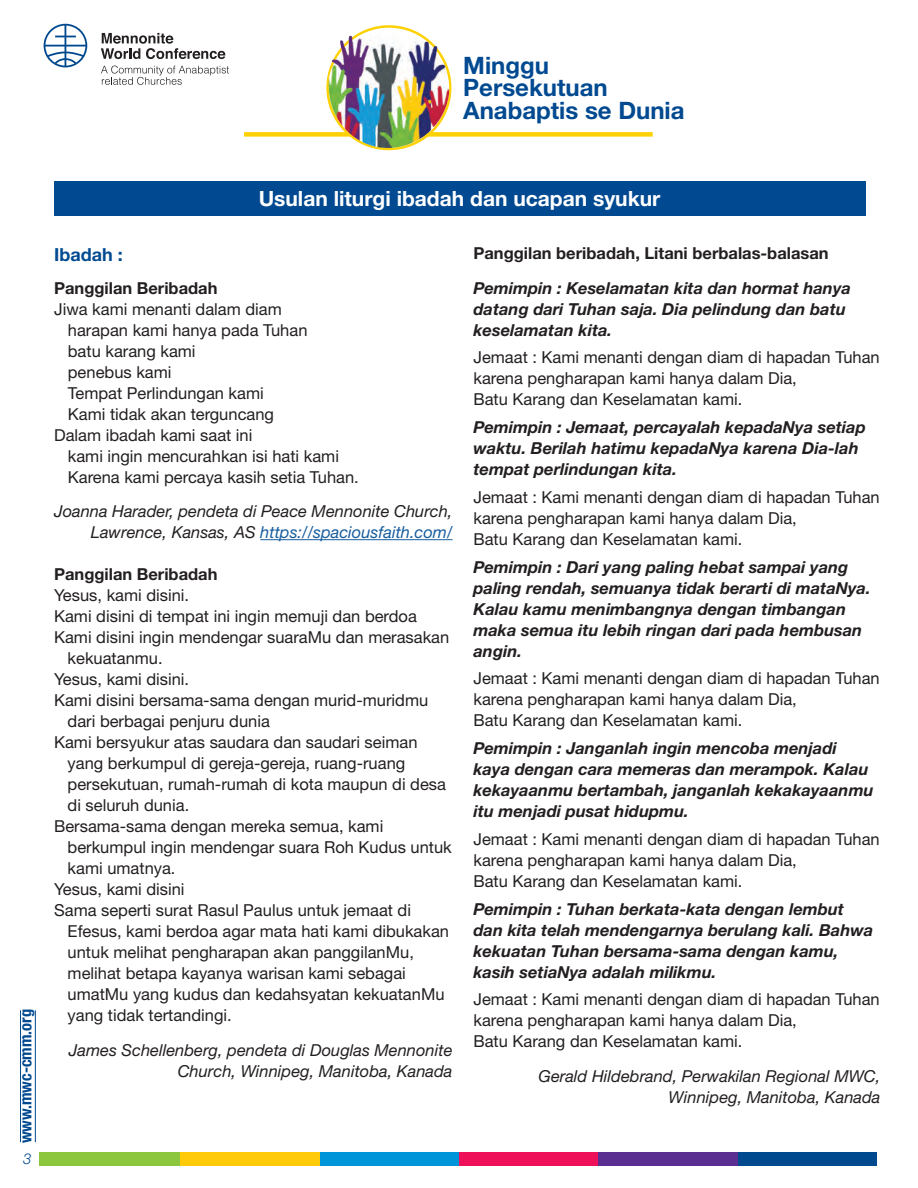
<style>
.page{position:relative;width:918px;height:1188px;background:#fff}
.page>*{position:absolute;margin:0;border:0;box-sizing:border-box;transform-origin:0 0}
.t1{font:700 24px/22.5px "Helvetica Neue";color:#014a91}
.t2{font:700 21px "Helvetica Neue";color:#fff}
.t3{font:700 18px "Helvetica Neue";color:#014a91}
.t4{font:16.5px/21px "Helvetica Neue LT Std";color:#231f20}
.t5{font:italic 700 16.5px/21px "Helvetica Neue LT Std";color:#231f20}
.t6{font:italic 16.5px/21px "Helvetica Neue LT Std";color:#231f20;text-align:right}
.t7{font:700 16.5px "Helvetica Neue";color:#231f20}
.t8{font:700 condensed 16.5px "Helvetica Neue LT Std";color:#014a91}
.t9{font:italic 300 15px "Helvetica Neue LT Std";color:#014a91}
.s1{color:#175d9e}
</style>
<div class="page">
<div style="left:244px;top:132px;width:409px;height:5px;background:#fed105"></div>
<img style="left:325px;top:28px;width:125px;height:121px">
<div style="left:736px;top:1153px;width:141px;height:13px;background:#01498e"></div>
<div style="left:597px;top:1153px;width:141px;height:13px;background:#5b2e91"></div>
<div style="left:458px;top:1153px;width:140px;height:13px;background:#ee1059"></div>
<div style="left:318px;top:1153px;width:141px;height:13px;background:#0095d9"></div>
<div style="left:179px;top:1153px;width:140px;height:13px;background:#feca0a"></div>
<div style="left:39px;top:1153px;width:141px;height:13px;background:#8bc63e"></div>
<svg style="left:101px;top:33px;width:124px;height:26px"></svg>
<svg style="left:101px;top:66px;width:128px;height:19px"></svg>
<svg style="left:44px;top:24px;width:43px;height:43px"></svg>
<hr style="left:20px;top:1010px;width:1px;height:132px;background:#014a91">
<hr style="left:35px;top:1010px;width:1px;height:132px;background:#014a91">
<div style="left:54px;top:181px;width:811px;height:35px;background:#014a91"></div>
<hr style="left:260px;top:539px;width:193px;height:1px;background:#175d9e">
<h1 class="t1" style="left:463px;top:53px;width:223px">Minggu<br>Persekutuan<br>Anabaptis se Dunia</h1>
<p class="t8" style="left:16px;top:1143px;width:136px;rotate:-90deg">www.mwc-cmm.org</p>
<p class="t9" style="left:23px;top:1150px;width:10px">3</p>
<p class="t2" style="left:259px;top:185px;width:403px">Usulan liturgi ibadah dan ucapan syukur</p>
<p class="t7" style="left:473px;top:243px;width:357px">Panggilan beribadah, Litani berbalas-balasan</p>
<p class="t5" style="left:473px;top:277px;width:379px">Pemimpin : Keselamatan kita dan hormat hanya datang dari Tuhan saja. Dia pelindung dan batu keselamatan kita.</p>
<p class="t4" style="left:473px;top:347px;width:408px">Jemaat : Kami menanti dengan diam di hapadan Tuhan karena pengharapan kami hanya dalam Dia,<br>Batu Karang dan Keselamatan kami.</p>
<p class="t5" style="left:473px;top:416px;width:394px">Pemimpin : Jemaat, percayalah kepadaNya setiap waktu. Berilah hatimu kepadaNya karena Dia-lah tempat perlindungan kita.</p>
<p class="t4" style="left:473px;top:486px;width:408px">Jemaat : Kami menanti dengan diam di hapadan Tuhan karena pengharapan kami hanya dalam Dia,<br>Batu Karang dan Keselamatan kami.</p>
<p class="t5" style="left:473px;top:556px;width:399px">Pemimpin : Dari yang paling hebat sampai yang paling rendah, semuanya tidak berarti di mataNya.<br>Kalau kamu menimbangnya dengan timbangan maka semua itu lebih ringan dari pada hembusan angin.</p>
<p class="t4" style="left:473px;top:668px;width:408px">Jemaat : Kami menanti dengan diam di hapadan Tuhan karena pengharapan kami hanya dalam Dia,<br>Batu Karang dan Keselamatan kami.</p>
<p class="t5" style="left:473px;top:737px;width:402px">Pemimpin : Janganlah ingin mencoba menjadi kaya dengan cara memeras dan merampok. Kalau kekayaanmu bertambah, janganlah kekakayaanmu itu menjadi pusat hidupmu.</p>
<p class="t4" style="left:473px;top:828px;width:408px">Jemaat : Kami menanti dengan diam di hapadan Tuhan karena pengharapan kami hanya dalam Dia,<br>Batu Karang dan Keselamatan kami.</p>
<p class="t5" style="left:473px;top:898px;width:401px">Pemimpin : Tuhan berkata-kata dengan lembut dan kita telah mendengarnya berulang kali. Bahwa kekuatan Tuhan bersama-sama dengan kamu, kasih setiaNya adalah milikmu.</p>
<p class="t4" style="left:473px;top:989px;width:408px">Jemaat : Kami menanti dengan diam di hapadan Tuhan karena pengharapan kami hanya dalam Dia,<br>Batu Karang dan Keselamatan kami.</p>
<p class="t6" style="left:539px;top:1065px;width:343px">Gerald Hildebrand, Perwakilan Regional MWC,<br>Winnipeg, Manitoba, Kanada</p>
<p class="t3" style="left:54px;top:243px;width:70px">Ibadah :</p>
<p class="t7" style="left:54px;top:277px;width:165px">Panggilan Beribadah</p>
<p class="t4" style="left:54px;top:298px;width:229px">Jiwa kami menanti dalam diam</p>
<p class="t4" style="left:68px;top:319px;width:241px">harapan kami hanya pada Tuhan</p>
<p class="t4" style="left:68px;top:340px;width:129px">batu karang kami</p>
<p class="t4" style="left:68px;top:361px;width:105px">penebus kami</p>
<p class="t4" style="left:68px;top:382px;width:197px">Tempat Perlindungan kami</p>
<p class="t4" style="left:68px;top:403px;width:208px">Kami tidak akan terguncang</p>
<p class="t4" style="left:54px;top:424px;width:200px">Dalam ibadah kami saat ini</p>
<p class="t4" style="left:68px;top:445px;width:273px">kami ingin mencurahkan isi hati kami</p>
<p class="t4" style="left:68px;top:466px;width:292px">Karena kami percaya kasih setia Tuhan.</p>
<p class="t6" style="left:54px;top:500px;width:400px">Joanna Harader, pendeta di Peace Mennonite Church,<br>Lawrence, Kansas, AS <span class="s1">https://spaciousfaith.com/</span></p>
<p class="t7" style="left:54px;top:564px;width:165px">Panggilan Beribadah</p>
<p class="t4" style="left:54px;top:585px;width:137px">Yesus, kami disini.</p>
<p class="t4" style="left:54px;top:606px;width:364px">Kami disini di tempat ini ingin memuji dan berdoa</p>
<p class="t4" style="left:54px;top:627px;width:397px">Kami disini ingin mendengar suaraMu dan merasakan</p>
<p class="t4" style="left:68px;top:648px;width:97px">kekuatanmu.</p>
<p class="t4" style="left:54px;top:669px;width:137px">Yesus, kami disini.</p>
<p class="t4" style="left:54px;top:690px;width:376px">Kami disini bersama-sama dengan murid-muridmu</p>
<p class="t4" style="left:68px;top:711px;width:204px">dari berbagai penjuru dunia</p>
<p class="t4" style="left:54px;top:732px;width:365px">Kami bersyukur atas saudara dan saudari seiman</p>
<p class="t4" style="left:68px;top:753px;width:339px">yang berkumpul di gereja-gereja, ruang-ruang</p>
<p class="t4" style="left:68px;top:774px;width:380px">persekutuan, rumah-rumah di kota maupun di desa</p>
<p class="t4" style="left:68px;top:795px;width:123px">di seluruh dunia.</p>
<p class="t4" style="left:54px;top:816px;width:331px">Bersama-sama dengan mereka semua, kami</p>
<p class="t4" style="left:68px;top:837px;width:386px">berkumpul ingin mendengar suara Roh Kudus untuk</p>
<p class="t4" style="left:68px;top:858px;width:109px">kami umatnya.</p>
<p class="t4" style="left:54px;top:879px;width:132px">Yesus, kami disini</p>
<p class="t4" style="left:54px;top:900px;width:358px">Sama seperti surat Rasul Paulus untuk jemaat di</p>
<p class="t4" style="left:68px;top:921px;width:383px">Efesus, kami berdoa agar mata hati kami dibukakan</p>
<p class="t4" style="left:68px;top:942px;width:348px">untuk melihat pengharapan akan panggilanMu,</p>
<p class="t4" style="left:68px;top:963px;width:340px">melihat betapa kayanya warisan kami sebagai</p>
<p class="t4" style="left:68px;top:984px;width:378px">umatMu yang kudus dan kedahsyatan kekuatanMu</p>
<p class="t4" style="left:68px;top:1005px;width:166px">yang tidak tertandingi.</p>
<p class="t6" style="left:69px;top:1039px;width:385px">James Schellenberg, pendeta di Douglas Mennonite<br>Church, Winnipeg, Manitoba, Kanada</p>
</div>
